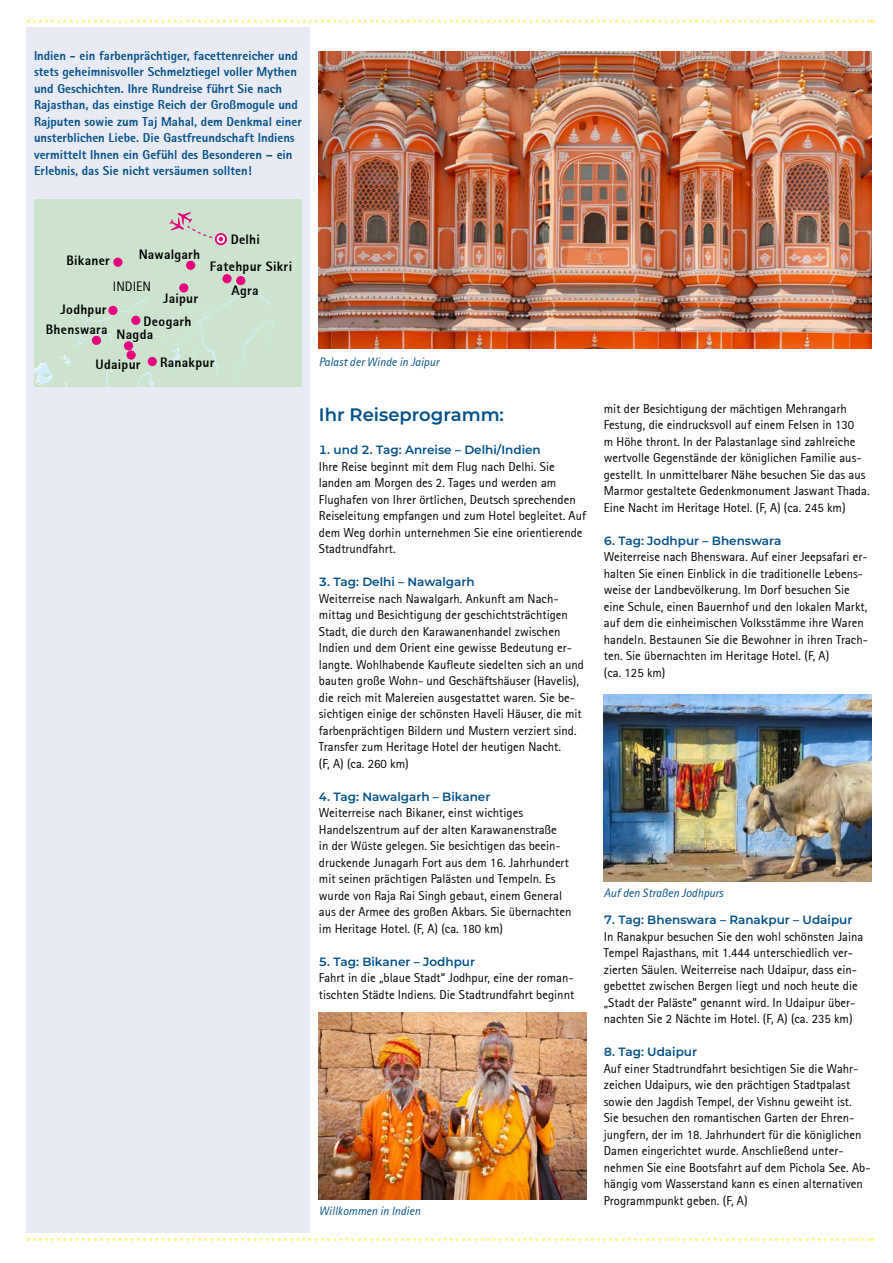
<style>
.page{position:relative;width:893px;height:1263px;background:#fff}
.page>*{position:absolute;margin:0;border:0;box-sizing:border-box;transform-origin:0 0}
.t1{font:600 18px "Montserrat";color:#00508c}
.t2{font:800 13.5px/20.5px "Rotis Sans Serif";letter-spacing:.02em;color:#000;text-align:right}
.t3{font:13.5px "Rotis Sans Serif";color:#000}
.t4{font:12.75px/16.5px "Rotis Sans Serif";color:#000}
.t5{font:800 12.75px/16.5px "Rotis Sans Serif";color:#00508c}
.t6{font:600 12px "Montserrat";color:#00508c}
.t7{font:italic 12px "Rotis Sans Serif";color:#00508c}
</style>
<div class="page">
<div style="left:27px;top:28px;width:283px;height:1205px;background:#e9ebf4"></div>
<svg style="left:28px;top:20px;width:845px;height:3px"></svg>
<svg style="left:28px;top:1238px;width:845px;height:3px"></svg>
<div style="left:34px;top:200px;width:268px;height:187px;background:#cce4ce"></div>
<div style="left:70px;top:291px;width:203px;height:96px;background:#cce4ce"></div>
<div style="left:127px;top:350px;width:9px;height:10px;background:#e6007d;border-radius:50%"></div>
<div style="left:179px;top:283px;width:9px;height:9px;background:#e6007d;border-radius:50%"></div>
<div style="left:236px;top:276px;width:9px;height:9px;background:#e6007d;border-radius:50%"></div>
<div style="left:186px;top:261px;width:9px;height:9px;background:#e6007d;border-radius:50%"></div>
<div style="left:113px;top:258px;width:9px;height:9px;background:#e6007d;border-radius:50%"></div>
<div style="left:108px;top:306px;width:10px;height:9px;background:#e6007d;border-radius:50%"></div>
<div style="left:92px;top:336px;width:9px;height:9px;background:#e6007d;border-radius:50%"></div>
<div style="left:148px;top:357px;width:9px;height:9px;background:#e6007d;border-radius:50%"></div>
<div style="left:131px;top:316px;width:9px;height:9px;background:#e6007d;border-radius:50%"></div>
<div style="left:124px;top:341px;width:9px;height:9px;background:#e6007d;border-radius:50%"></div>
<div style="left:222px;top:274px;width:10px;height:9px;background:#e6007d;border-radius:50%"></div>
<svg style="left:169px;top:212px;width:58px;height:33px;background:#cfcbc6"></svg>
<img style="left:319px;top:51px;width:553px;height:298px">
<img style="left:319px;top:1012px;width:268px;height:187px">
<img style="left:604px;top:694px;width:268px;height:187px">
<p class="t5" style="left:34px;top:47px;width:269px">Indien - ein farbenprächtiger, facettenreicher und stets geheimnisvoller Schmelztiegel voller Mythen und Geschichten. Ihre Rundreise führt Sie nach Rajasthan, das einstige Reich der Großmogule und Rajputen sowie zum Taj Mahal, dem Denkmal einer unsterblichen Liebe. Die Gastfreundschaft Indiens vermittelt Ihnen ein Gefühl des Besonderen – ein Erlebnis, das Sie nicht versäumen sollten!</p>
<p class="t2" style="left:139px;top:244px;width:63px">Nawalgarh</p>
<p class="t2" style="left:66px;top:250px;width:45px">Bikaner</p>
<p class="t2" style="left:46px;top:298px;width:63px">Jodhpur<br>Bhenswara</p>
<p class="t3" style="left:113px;top:279px;width:40px">INDIEN</p>
<p class="t2" style="left:163px;top:288px;width:37px">Jaipur</p>
<p class="t2" style="left:117px;top:315px;width:76px;line-height:12.6px;text-align:left;text-indent:27px">Deogarh<br>Nagda</p>
<p class="t2" style="left:231px;top:229px;width:31px">Delhi</p>
<p class="t2" style="left:210px;top:256px;width:84px">Fatehpur Sikri</p>
<p class="t2" style="left:232px;top:280px;width:29px">Agra</p>
<p class="t2" style="left:96px;top:354px;width:47px">Udaipur</p>
<p class="t2" style="left:160px;top:352px;width:56px">Ranakpur</p>
<p class="t7" style="left:319px;top:354px;width:122px">Palast der Winde in Jaipur</p>
<h1 class="t1" style="left:319px;top:402px;width:187px">Ihr Reiseprogramm:</h1>
<p class="t6" style="left:319px;top:442px;width:223px">1. und 2. Tag: Anreise – Delhi/Indien</p>
<p class="t4" style="left:319px;top:458px;width:269px">Ihre Reise beginnt mit dem Flug nach Delhi. Sie landen am Morgen des 2. Tages und werden am Flughafen von Ihrer örtlichen, Deutsch sprechenden Reiseleitung empfangen und zum Hotel begleitet. Auf dem Weg dorhin unternehmen Sie eine orientierende Stadtrundfahrt.</p>
<p class="t6" style="left:319px;top:574px;width:157px">3. Tag: Delhi – Nawalgarh</p>
<p class="t4" style="left:319px;top:590px;width:267px">Weiterreise nach Nawalgarh. Ankunft am Nach&shy;mittag und Besichtigung der geschichtsträchtigen Stadt, die durch den Karawanenhandel zwischen Indien und dem Orient eine gewisse Bedeutung er&shy;langte. Wohlhabende Kaufleute siedelten sich an und bauten große Wohn- und Geschäftshäuser (Havelis), die reich mit Malereien ausgestattet waren. Sie be&shy;sichtigen einige der schönsten Haveli Häuser, die mit farbenprächtigen Bildern und Mustern verziert sind.<br>Transfer zum Heritage Hotel der heutigen Nacht.<br>(F, A) (ca. 260 km)</p>
<p class="t6" style="left:319px;top:788px;width:173px">4. Tag: Nawalgarh – Bikaner</p>
<p class="t4" style="left:319px;top:805px;width:254px">Weiterreise nach Bikaner, einst wichtiges Handelszentrum auf der alten Karawanenstraße<br>in der Wüste gelegen. Sie besichtigen das beein&shy;druckende Junagarh Fort aus dem 16. Jahrhundert mit seinen prächtigen Palästen und Tempeln. Es wurde von Raja Rai Singh gebaut, einem General aus der Armee des großen Akbars. Sie übernachten im Heritage Hotel. (F, A) (ca. 180 km)</p>
<p class="t6" style="left:319px;top:953px;width:158px">5. Tag: Bikaner – Jodhpur</p>
<p class="t4" style="left:319px;top:970px;width:257px">Fahrt in die „blaue Stadt“ Jodhpur, eine der roman&shy;tischten Städte Indiens. Die Stadtrundfahrt beginnt</p>
<p class="t7" style="left:319px;top:1204px;width:103px">Willkommen in Indien</p>
<p class="t4" style="left:604px;top:400px;width:267px">mit der Besichtigung der mächtigen Mehrangarh Festung, die eindrucksvoll auf einem Felsen in 130<br>m Höhe thront. In der Palastanlage sind zahlreiche wertvolle Gegenstände der königlichen Familie aus&shy;gestellt. In unmittelbarer Nähe besuchen Sie das aus Marmor gestaltete Gedenkmonument Jaswant Thada.<br>Eine Nacht im Heritage Hotel. (F, A) (ca. 245 km)</p>
<p class="t6" style="left:604px;top:532px;width:179px">6. Tag: Jodhpur – Bhenswara</p>
<p class="t4" style="left:604px;top:549px;width:266px">Weiterreise nach Bhenswara. Auf einer Jeepsafari er&shy;halten Sie einen Einblick in die traditionelle Lebens&shy;weise der Landbevölkerung. Im Dorf besuchen Sie eine Schule, einen Bauernhof und den lokalen Markt, auf dem die einheimischen Volksstämme ihre Waren handeln. Bestaunen Sie die Bewohner in ihren Trach&shy;ten. Sie übernachten im Heritage Hotel. (F, A)<br>(ca. 125 km)</p>
<p class="t7" style="left:604px;top:886px;width:121px">Auf den Straßen Jodhpurs</p>
<p class="t6" style="left:604px;top:912px;width:250px">7. Tag: Bhenswara – Ranakpur – Udaipur</p>
<p class="t4" style="left:604px;top:928px;width:261px">In Ranakpur besuchen Sie den wohl schönsten Jaina Tempel Rajasthans, mit 1.444 unterschiedlich ver&shy;zierten Säulen. Weiterreise nach Udaipur, dass ein&shy;gebettet zwischen Bergen liegt und noch heute die „Stadt der Paläste” genannt wird. In Udaipur über&shy;nachten Sie 2 Nächte im Hotel. (F, A) (ca. 235 km)</p>
<p class="t6" style="left:604px;top:1044px;width:95px">8. Tag: Udaipur</p>
<p class="t4" style="left:604px;top:1060px;width:268px">Auf einer Stadtrundfahrt besichtigen Sie die Wahr&shy;zeichen Udaipurs, wie den prächtigen Stadtpalast sowie den Jagdish Tempel, der Vishnu geweiht ist.<br>Sie besuchen den romantischen Garten der Ehren&shy;jungfern, der im 18. Jahrhundert für die königlichen Damen eingerichtet wurde. Anschließend unter&shy;nehmen Sie eine Bootsfahrt auf dem Pichola See. Ab&shy;hängig vom Wasserstand kann es einen alternativen Programmpunkt geben. (F, A)</p>
</div>
